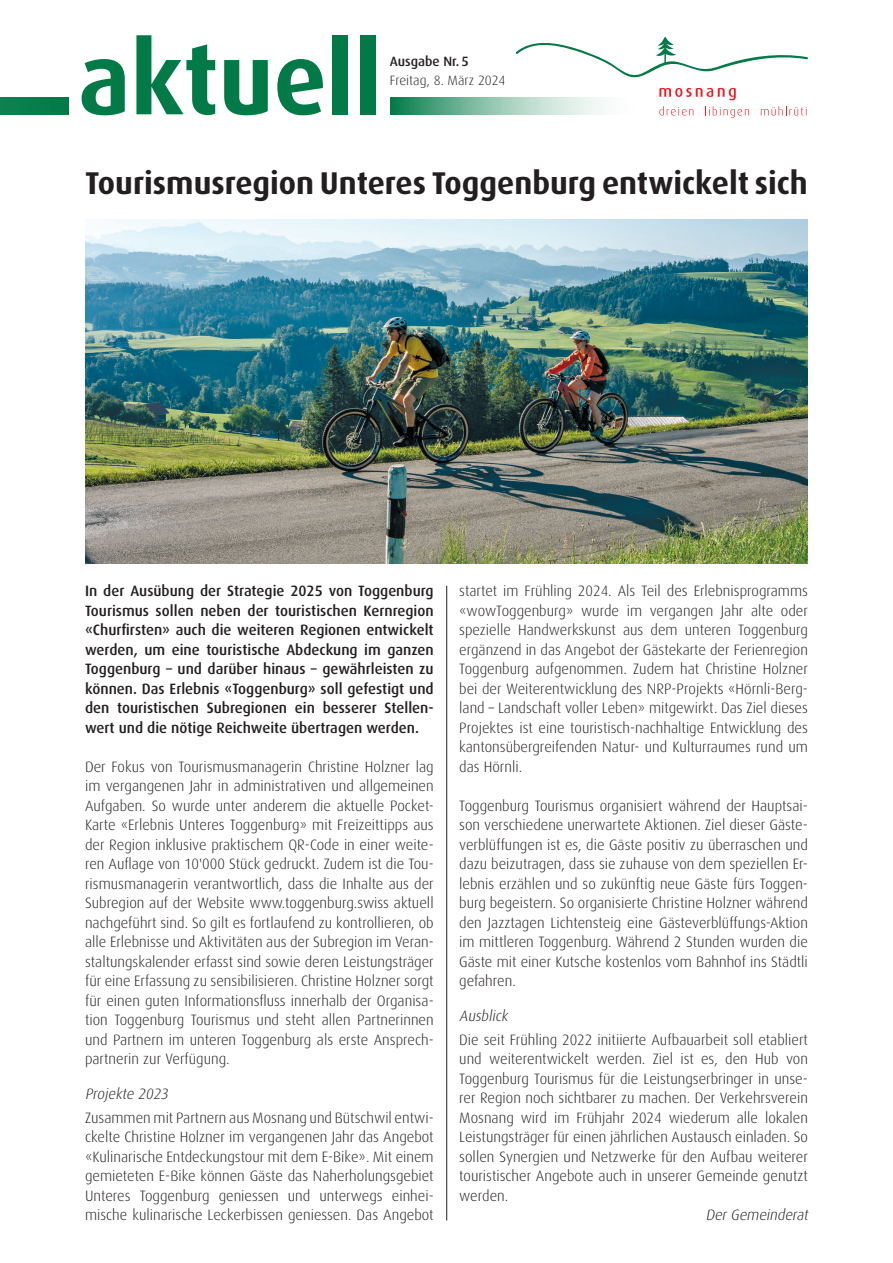
<style>
.page{position:relative;width:893px;height:1263px;background:#fff}
.page>*{position:absolute;margin:0;border:0;box-sizing:border-box;transform-origin:0 0}
.t1{font:700 100.65px "Dax";color:#017a47;scale:.96 1}
.t2{font:700 31.5px "Dax";color:#231f20}
.t3{font:300 15px/19.5px "Dax";color:#231f20;text-align:justify}
.t4{font:500 15px/19.5px "Dax";color:#231f20;text-align:justify}
.t5{font:italic 300 15px "Dax";color:#231f20}
.t6{font:300 13.5px "Dax";color:#231f20}
.t7{font:500 13.5px "Dax";color:#231f20}
</style>
<div class="page">
<svg style="left:659px;top:88px;width:77px;height:12px"></svg>
<svg style="left:516px;top:36px;width:292px;height:42px"></svg>
<svg style="left:659px;top:106px;width:34px;height:10px"></svg>
<svg style="left:705px;top:106px;width:44px;height:12px"></svg>
<svg style="left:761px;top:106px;width:46px;height:10px"></svg>
<svg style="left:390px;top:98px;width:213px;height:17px"></svg>
<div style="left:0;top:98px;width:69px;height:17px;background:#017a47"></div>
<hr style="left:446px;top:586px;width:1px;height:634px;background:#231f20">
<img style="left:85px;top:219px;width:723px;height:344px">
<h1 class="t1" style="left:78px;top:23px;width:317px">aktuell</h1>
<p class="t7" style="left:390px;top:53px;width:81px">Ausgabe Nr. 5</p>
<p class="t6" style="left:390px;top:73px;width:117px">Freitag, 8. März 2024</p>
<h2 class="t2" style="left:85px;top:166px;width:724px">Tourismusregion Unteres Toggenburg entwickelt sich</h2>
<p class="t4" style="left:85px;top:581px;width:350px">In der Ausübung der Strategie 2025 von Toggenburg Tourismus sollen neben der touristischen Kernregion «Churfirsten» auch die weiteren Regionen entwickelt werden, um eine touristische Abdeckung im ganzen Toggenburg – und darüber hinaus – gewährleisten zu können. Das Erlebnis «Toggenburg» soll gefestigt und den touristischen Subregionen ein besserer Stellen&shy;wert und die nötige Reichweite übertragen werden.</p>
<p class="t3" style="left:85px;top:757px;width:350px;text-align:left">Der Fokus von Tourismusmanagerin Christine Holzner lag im vergangenen Jahr in administrativen und allgemeinen Aufgaben. So wurde unter anderem die aktuelle Pocket-Karte «Erlebnis Unteres Toggenburg» mit Freizeittipps aus der Region inklusive praktischem QR-Code in einer weite&shy;ren Auflage von 10'000 Stück gedruckt. Zudem ist die Tou&shy;rismusmanagerin verantwortlich, dass die Inhalte aus der Subregion auf der Website www.toggenburg.swiss aktuell nachgeführt sind. So gilt es fortlaufend zu kontrollieren, ob alle Erlebnisse und Aktivitäten aus der Subregion im Veran&shy;staltungskalender erfasst sind sowie deren Leistungsträger für eine Erfassung zu sensibilisieren. Christine Holzner sorgt für einen guten Informationsfluss innerhalb der Organisa&shy;tion Toggenburg Tourismus und steht allen Partnerinnen und Partnern im unteren Toggenburg als erste Ansprech&shy;partnerin zur Verfügung.</p>
<p class="t5" style="left:85px;top:1085px;width:88px">Projekte 2023</p>
<p class="t3" style="left:85px;top:1108px;width:350px;text-align:left">Zusammen mit Partnern aus Mosnang und Bütschwil entwi&shy;ckelte Christine Holzner im vergangenen Jahr das Angebot «Kulinarische Entdeckungstour mit dem E-Bike». Mit einem gemieteten E-Bike können Gäste das Naherholungsgebiet Unteres Toggenburg geniessen und unterwegs einhei&shy;mische kulinarische Leckerbissen geniessen. Das Angebot</p>
<p class="t3" style="left:459px;top:582px;width:350px">startet im Frühling 2024. Als Teil des Erlebnisprogramms «wowToggenburg» wurde im vergangen Jahr alte oder spezielle Handwerkskunst aus dem unteren Toggenburg ergänzend in das Angebot der Gästekarte der Ferienregion Toggenburg aufgenommen. Zudem hat Christine Holzner bei der Weiterentwicklung des NRP-Projekts «Hörnli-Berg&shy;land – Landschaft voller Leben» mitgewirkt. Das Ziel dieses Projektes ist eine touristisch-nachhaltige Entwicklung des kantonsübergreifenden Natur- und Kulturraumes rund um das Hörnli.</p>
<p class="t3" style="left:459px;top:796px;width:350px">Toggenburg Tourismus organisiert während der Hauptsai&shy;son verschiedene unerwartete Aktionen. Ziel dieser Gäste&shy;verblüffungen ist es, die Gäste positiv zu überraschen und dazu beizutragen, dass sie zuhause von dem speziellen Er&shy;lebnis erzählen und so zukünftig neue Gäste fürs Toggen&shy;burg begeistern. So organisierte Christine Holzner während den Jazztagen Lichtensteig eine Gästeverblüffungs-Aktion im mittleren Toggenburg. Während 2 Stunden wurden die Gäste mit einer Kutsche kostenlos vom Bahnhof ins Städtli gefahren.</p>
<p class="t5" style="left:459px;top:1007px;width:53px">Ausblick</p>
<p class="t3" style="left:459px;top:1030px;width:350px">Die seit Frühling 2022 initiierte Aufbauarbeit soll etabliert und weiterentwickelt werden. Ziel ist es, den Hub von Toggenburg Tourismus für die Leistungserbringer in unse&shy;rer Region noch sichtbarer zu machen. Der Verkehrsverein Mosnang wird im Frühjahr 2024 wiederum alle lokalen Leistungsträger für einen jährlichen Austausch einladen. So sollen Synergien und Netzwerke für den Aufbau weiterer touristischer Angebote auch in unserer Gemeinde genutzt werden.</p>
<p class="t5" style="left:706px;top:1207px;width:107px">Der Gemeinderat</p>
</div>
